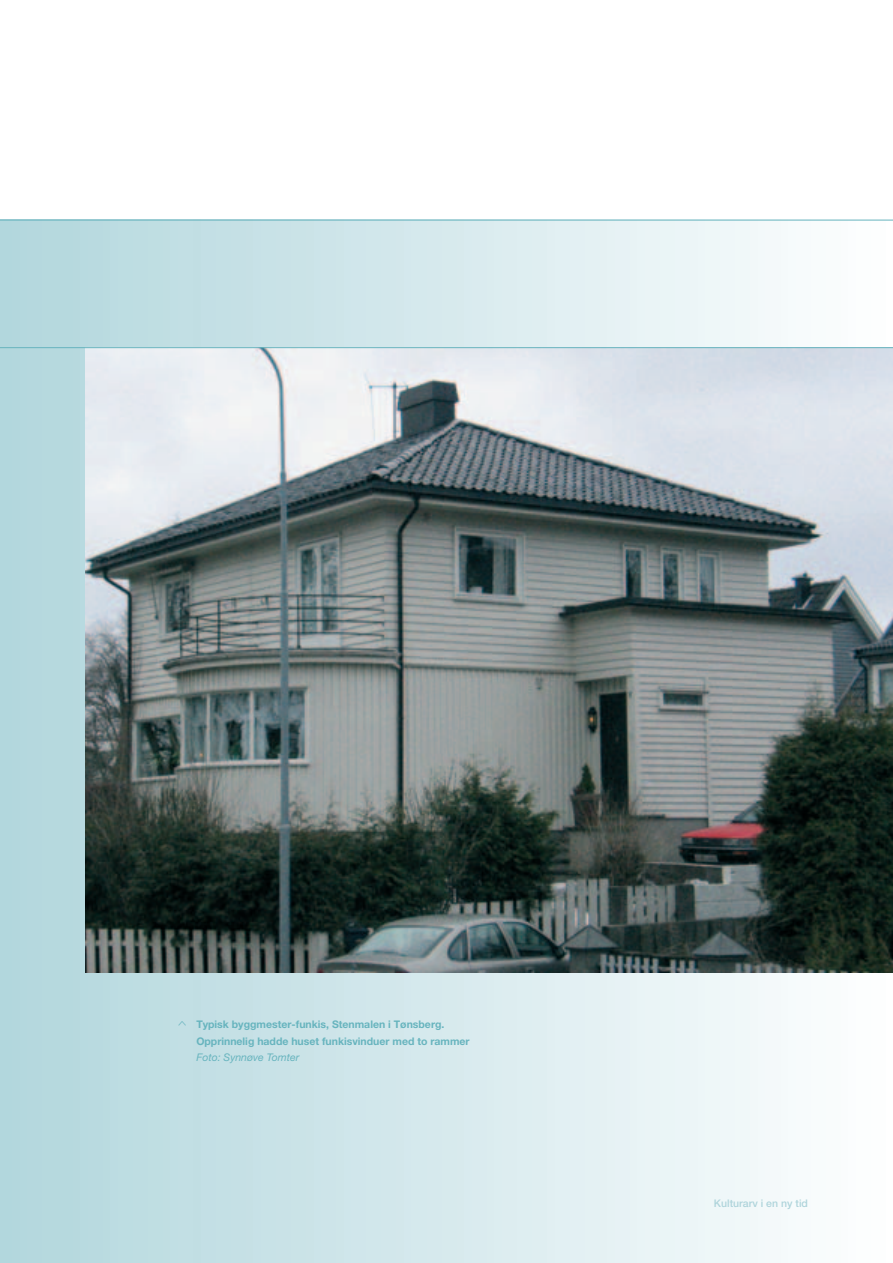
<style>
.page{position:relative;width:893px;height:1263px;background:#fff}
.page>*{position:absolute;margin:0;border:0;box-sizing:border-box;transform-origin:0 0}
.t1{font:200 13.5px "The Sans";color:#67b4be}
.t2{font:700 10.5px/16.5px "Helvetica Neue";color:#67b4be}
.t3{font:italic 10.5px "Helvetica Neue";color:#67b4be}
.t4{font:500 10.5px "Helvetica Neue";color:#aed4db}
</style>
<div class="page">
<div style="left:0;top:220px;width:893px;height:1043px;background:linear-gradient(to right,#b1d6dc,#fdfefe)"></div>
<img style="left:85px;top:348px;width:808px;height:624px">
<hr style="left:0;top:347px;width:893px;height:1px;background:#67b4be">
<hr style="left:0;top:220px;width:893px;height:1px;background:#67b4be">
<p class="t1" style="left:188px;top:1020px;width:8px;rotate:90deg">&lt;</p>
<p class="t2" style="left:196px;top:1017px;width:275px">Typisk byggmester-funkis, Stenmalen i Tønsberg.<br>Opprinnelig hadde huset funkisvinduer med to rammer</p>
<p class="t3" style="left:196px;top:1054px;width:104px">Foto: Synnøve Tomter</p>
<p class="t4" style="left:714px;top:1200px;width:95px">Kulturarv i en ny tid</p>
</div>
